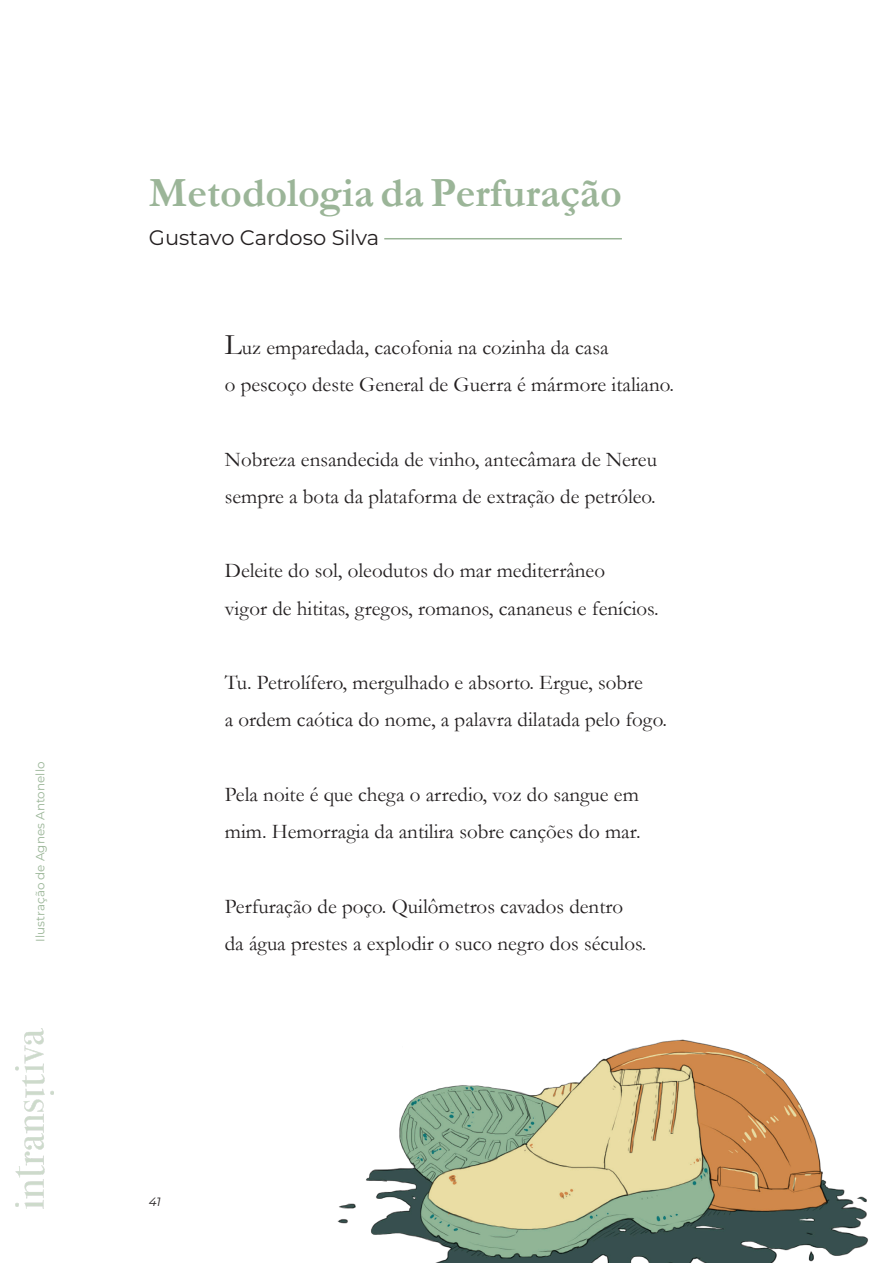
<style>
.page{position:relative;width:893px;height:1263px;background:#fff}
.page>*{position:absolute;margin:0;border:0;box-sizing:border-box;transform-origin:0 0}
.t1{font:700 42px "Garamond";color:#9bb598}
.t2{font:21px/37.2px "Garamond";color:#231f20}
.t3{font:21px "Montserrat";color:#231f20}
.t4{font:12px "Montserrat";color:#9ab597}
.t5{font:italic 12px "Montserrat";color:#231f20}
.s1{font-size:30px}
</style>
<div class="page">
<img style="left:337px;top:1039px;width:531px;height:224px">
<img style="left:15px;top:1029px;width:39px;height:180px">
<hr style="left:384px;top:238px;width:238px;height:1px;background:#9ab597">
<p class="t4" style="left:32px;top:942px;width:181px;rotate:-90deg">Ilustração de Agnes Antonello</p>
<h1 class="t1" style="left:149px;top:164px;width:474px">Metodologia da Perfuração</h1>
<p class="t3" style="left:149px;top:223px;width:232px">Gustavo Cardoso Silva</p>
<p class="t2" style="left:225px;top:328px;width:451px"><span class="s1">L</span>uz emparedada, cacofonia na cozinha da casa<br>o pescoço deste General de Guerra é mármore italiano.</p>
<p class="t2" style="left:225px;top:440px;width:434px">Nobreza ensandecida de vinho, antecâmara de Nereu sempre a bota da plataforma de extração de petróleo.</p>
<p class="t2" style="left:225px;top:551px;width:435px">Deleite do sol, oleodutos do mar mediterrâneo<br>vigor de hititas, gregos, romanos, cananeus e fenícios.</p>
<p class="t2" style="left:225px;top:663px;width:444px">Tu. Petrolífero, mergulhado e absorto. Ergue, sobre<br>a ordem caótica do nome, a palavra dilatada pelo fogo.</p>
<p class="t2" style="left:225px;top:775px;width:417px">Pela noite é que chega o arredio, voz do sangue em mim. Hemorragia da antilira sobre canções do mar.</p>
<p class="t2" style="left:225px;top:887px;width:423px">Perfuração de poço. Quilômetros cavados dentro da água prestes a explodir o suco negro dos séculos.</p>
<p class="t5" style="left:149px;top:1193px;width:13px">41</p>
</div>
